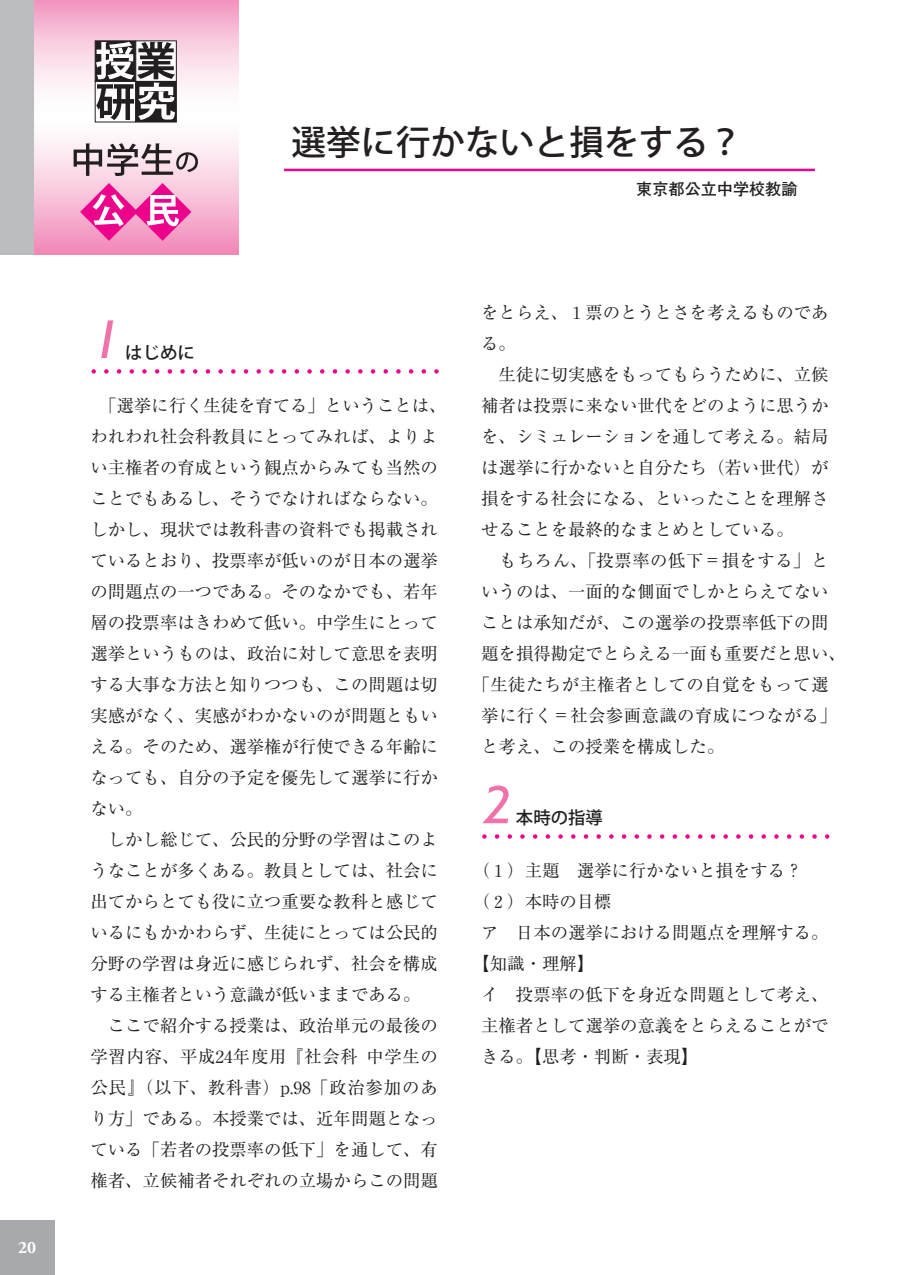
<style>
.page{position:relative;width:903px;height:1275px;background:#fff}
.page>*{position:absolute;margin:0;border:0;box-sizing:border-box;transform-origin:0 0}
.t1{font:italic 54.6px "Gill Sans";color:#f171ab;scale:1.11 1}
.t2{font:500 34.65px "Koz Go Std";color:#231f20}
.t3{font:17.32px/31px "Ryumin";color:#231f20}
.t4{font:17.32px "Ryumin";letter-spacing:.025em;color:#231f20}
.t5{font:17.32px "Ryumin";letter-spacing:.03em;color:#231f20}
.t6{font:500 17.32px "Koz Go Std";color:#231f20}
.t7{font:700 17.32px "Adobe Garamond";color:#fff}
.t8{font:700 16.1px "Futo Go B101";color:#231f20}
</style>
<div class="page">
<div style="left:0;top:1220px;width:55px;height:55px;background:#a8a9ad"></div>
<svg style="left:33px;top:0;width:205px;height:254px"></svg>
<div style="left:0;top:0;width:33px;height:254px;background:#bcbdc0"></div>
<svg style="left:95px;top:40px;width:40px;height:41px"></svg>
<svg style="left:135px;top:40px;width:42px;height:41px"></svg>
<svg style="left:95px;top:81px;width:40px;height:41px"></svg>
<svg style="left:135px;top:81px;width:42px;height:41px"></svg>
<svg style="left:96px;top:42px;width:79px;height:78px"></svg>
<svg style="left:74px;top:143px;width:124px;height:33px;background:#b7a6ad"></svg>
<svg style="left:80px;top:183px;width:111px;height:58px;background:#f37cbd"></svg>
<hr style="left:284px;top:169px;width:531px;height:2px;background:#ed028c">
<svg style="left:106px;top:369px;width:320px;height:5px"></svg>
<svg style="left:497px;top:834px;width:320px;height:5px"></svg>
<p class="t7" style="left:18px;top:1238px;width:20px">20</p>
<h2 class="t2" style="left:291px;top:120px;width:453px">選挙に行かないと損をする？</h2>
<p class="t8" style="left:636px;top:180px;width:163px">東京都公立中学校教諭</p>
<h1 class="t1" style="left:91px;top:308px;width:30px">1</h1>
<p class="t6" style="left:125px;top:341px;width:71px">はじめに</p>
<p class="t3" style="left:91px;top:389px;width:357px">　「選挙に行く生徒を育てる」ということは、われわれ社会科教員にとってみれば、よりよい主権者の育成という観点からみても当然のことでもあるし、そうでなければならない。しかし、現状では教科書の資料でも掲載されているとおり、投票率が低いのが日本の選挙の問題点の一つである。そのなかでも、若年層の投票率はきわめて低い。中学生にとって選挙というものは、政治に対して意思を表明する大事な方法と知りつつも、この問題は切実感がなく、実感がわかないのが問題ともいえる。そのため、選挙権が行使できる年齢になっても、自分の予定を優先して選挙に行かない。<br>　しかし総じて、公民的分野の学習はこのようなことが多くある。教員としては、社会に出てからとても役に立つ重要な教科と感じているにもかかわらず、生徒にとっては公民的分野の学習は身近に感じられず、社会を構成する主権者という意識が低いままである。<br>　ここで紹介する授業は、政治単元の最後の学習内容、平成24年度用『社会科 中学生の公民』（以下、教科書）p.98「政治参加のあり方」である。本授業では、近年問題となっている「若者の投票率の低下」を通して、有権者、立候補者それぞれの立場からこの問題</p>
<p class="t3" style="left:481px;top:296px;width:349px">をとらえ、１票のとうとさを考えるものであ</p>
<p class="t3" style="left:481px;top:327px;width:36px">る。</p>
<p class="t3" style="left:481px;top:358px;width:349px">　生徒に切実感をもってもらうために、立候</p>
<p class="t3" style="left:481px;top:389px;width:349px">補者は投票に来ない世代をどのように思うか</p>
<p class="t3" style="left:481px;top:420px;width:349px">を、シミュレーションを通して考える。結局</p>
<p class="t3" style="left:481px;top:451px;width:349px">は選挙に行かないと自分たち（若い世代）が</p>
<p class="t3" style="left:481px;top:482px;width:349px">損をする社会になる、といったことを理解さ</p>
<p class="t3" style="left:481px;top:513px;width:314px">せることを最終的なまとめとしている。</p>
<p class="t5" style="left:481px;top:550px;width:349px">　もちろん、「投票率の低下＝損をする」と</p>
<p class="t3" style="left:481px;top:575px;width:349px">いうのは、一面的な側面でしかとらえてない</p>
<p class="t3" style="left:481px;top:606px;width:349px">ことは承知だが、この選挙の投票率低下の問</p>
<p class="t3" style="left:481px;top:637px;width:366px">題を損得勘定でとらえる一面も重要だと思い、</p>
<p class="t4" style="left:473px;top:674px;width:357px">「生徒たちが主権者としての自覚をもって選</p>
<p class="t4" style="left:481px;top:705px;width:357px">挙に行く＝社会参画意識の育成につながる」</p>
<p class="t3" style="left:481px;top:730px;width:245px">と考え、この授業を構成した。</p>
<h1 class="t1" style="left:481px;top:774px;width:30px">2</h1>
<p class="t6" style="left:516px;top:806px;width:88px">本時の指導</p>
<p class="t3" style="left:472px;top:854px;width:331px">（１）主題　選挙に行かないと損をする？</p>
<p class="t3" style="left:472px;top:885px;width:140px">（２）本時の目標</p>
<p class="t3" style="left:481px;top:916px;width:349px">ア　日本の選挙における問題点を理解する。</p>
<p class="t3" style="left:472px;top:947px;width:123px">【知識・理解】</p>
<p class="t3" style="left:481px;top:978px;width:349px">イ　投票率の低下を身近な問題として考え、</p>
<p class="t3" style="left:481px;top:1009px;width:349px">主権者として選挙の意義をとらえることがで</p>
<p class="t3" style="left:481px;top:1040px;width:219px">きる。【思考・判断・表現】</p>
</div>
